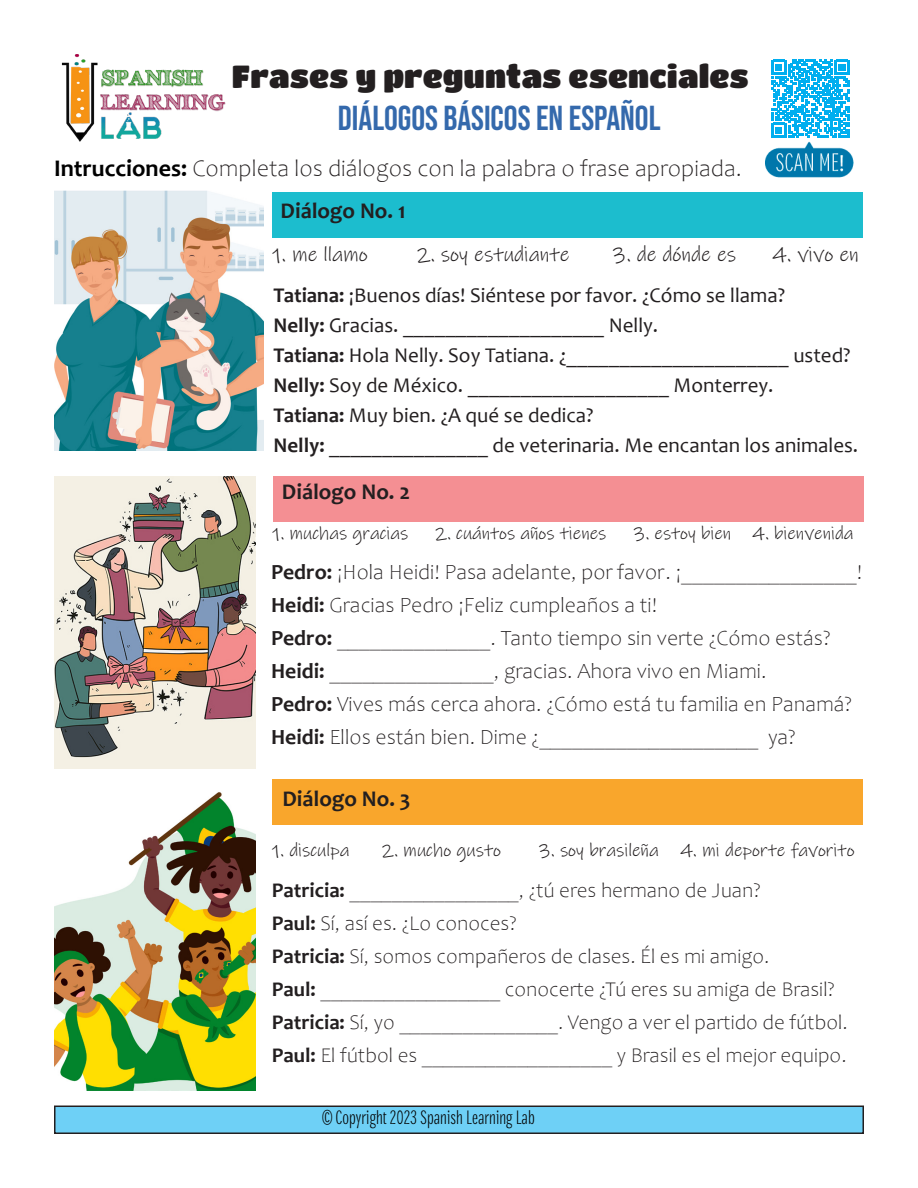
<style>
.page{position:relative;width:918px;height:1188px;background:#fff}
.page>*{position:absolute;margin:0;border:0;box-sizing:border-box;transform-origin:0 0}
.t1{font:34.5px "Bebas Neue";color:#3469ac}
.t2{font:31.5px "Titan One";color:#231f20}
.t3{font:300 24px "Candara";color:#231f20}
.t4{font:700 22.5px "Candara";color:#231f20}
.t5{font:300 21.75px "Candara";color:#231f20}
.t6{font:300 21px "Candara";color:#231f20}
.t7{font:21px "Candara";color:#231f20}
.t8{font:21px "Ink Free";color:#231f20}
.t9{font:18.45px "Ink Free";color:#231f20}
.t10{font:18.3px "Ink Free";color:#231f20}
.t11{font:18px "Densia Sans";color:#000}
.s1{font-weight:700;color:#000}
.s2{font-weight:700}
</style>
<div class="page">
<div style="left:273px;top:192px;width:590px;height:46px;background:#1cbdce"></div>
<div style="left:274px;top:476px;width:590px;height:46px;background:#f48f93"></div>
<div style="left:273px;top:779px;width:590px;height:46px;background:#f9a62c"></div>
<div style="left:55px;top:1106px;width:808px;height:27px;background:#6ed0f6"></div>
<div style="left:54px;top:1106px;width:810px;height:28px;border:2px solid #231f20"></div>
<img style="left:54px;top:792px;width:201px;height:299px">
<img style="left:54px;top:476px;width:201px;height:293px">
<img style="left:54px;top:191px;width:210px;height:260px">
<img style="left:61px;top:54px;width:165px;height:87px">
<img style="left:765px;top:59px;width:89px;height:119px">
<svg style="left:772px;top:60px;width:77px;height:77px"></svg>
<p class="t2" style="left:232px;top:57px;width:518px">Frases y preguntas esenciales</p>
<p class="t1" style="left:338px;top:98px;width:324px">DIÁLOGOS BÁSICOS EN ESPAÑOL</p>
<p class="t3" style="left:54px;top:155px;width:689px"><span class="s1">Intrucciones:</span> Completa los diálogos con la palabra o frase apropiada.</p>
<p class="t4" style="left:281px;top:197px;width:127px">Diálogo No. 1</p>
<p class="t8" style="left:272px;top:241px;width:97px">1. me llamo</p>
<p class="t8" style="left:416px;top:241px;width:155px">2. soy estudiante</p>
<p class="t8" style="left:612px;top:241px;width:126px">3. de dónde es</p>
<p class="t8" style="left:772px;top:241px;width:88px">4. vivo en</p>
<p class="t7" style="left:274px;top:282px;width:513px"><span class="s2">Tatiana:</span> ¡Buenos días! Siéntese por favor. ¿Cómo se llama?</p>
<p class="t7" style="left:274px;top:312px;width:386px"><span class="s2">Nelly:</span> Gracias. ___________________ Nelly.</p>
<p class="t7" style="left:274px;top:342px;width:579px"><span class="s2">Tatiana:</span> Hola Nelly. Soy Tatiana. ¿_____________________ usted?</p>
<p class="t7" style="left:274px;top:372px;width:502px"><span class="s2">Nelly:</span> Soy de México. ___________________ Monterrey.</p>
<p class="t7" style="left:274px;top:402px;width:322px"><span class="s2">Tatiana:</span> Muy bien. ¿A qué se dedica?</p>
<p class="t7" style="left:274px;top:432px;width:586px"><span class="s2">Nelly:</span> _______________ de veterinaria. Me encantan los animales.</p>
<p class="t4" style="left:282px;top:478px;width:130px">Diálogo No. 2</p>
<p class="t10" style="left:272px;top:521px;width:137px">1. muchas gracias</p>
<p class="t10" style="left:435px;top:521px;width:173px">2. cuántos años tienes</p>
<p class="t10" style="left:633px;top:521px;width:222px">3. estoy bien 4. bienvenida</p>
<p class="t5" style="left:271px;top:560px;width:593px"><span class="s2">Pedro:</span> ¡Hola Heidi! Pasa adelante, por favor. ¡________________!</p>
<p class="t5" style="left:271px;top:593px;width:388px"><span class="s2">Heidi:</span> Gracias Pedro ¡Feliz cumpleaños a ti!</p>
<p class="t5" style="left:271px;top:626px;width:561px"><span class="s2">Pedro:</span> ______________. Tanto tiempo sin verte ¿Cómo estás?</p>
<p class="t5" style="left:271px;top:659px;width:497px"><span class="s2">Heidi:</span> _______________, gracias. Ahora vivo en Miami.</p>
<p class="t5" style="left:271px;top:692px;width:583px"><span class="s2">Pedro:</span> Vives más cerca ahora. ¿Cómo está tu familia en Panamá?</p>
<p class="t5" style="left:271px;top:725px;width:526px"><span class="s2">Heidi:</span> Ellos están bien. Dime ¿____________________ ya?</p>
<p class="t4" style="left:282px;top:785px;width:130px">Diálogo No. 3</p>
<p class="t9" style="left:272px;top:838px;width:79px">1. disculpa</p>
<p class="t9" style="left:381px;top:838px;width:121px">2. mucho gusto</p>
<p class="t9" style="left:538px;top:838px;width:318px">3. soy brasileña 4. mi deporte favorito</p>
<p class="t6" style="left:272px;top:879px;width:491px"><span class="s2">Patricia:</span> ________________, ¿tú eres hermano de Juan?</p>
<p class="t6" style="left:272px;top:912px;width:246px"><span class="s2">Paul:</span> Sí, así es. ¿Lo conoces?</p>
<p class="t6" style="left:272px;top:945px;width:499px"><span class="s2">Patricia:</span> Sí, somos compañeros de clases. Él es mi amigo.</p>
<p class="t6" style="left:272px;top:978px;width:565px"><span class="s2">Paul:</span> _________________ conocerte ¿Tú eres su amiga de Brasil?</p>
<p class="t6" style="left:272px;top:1011px;width:577px"><span class="s2">Patricia:</span> Sí, yo _______________. Vengo a ver el partido de fútbol.</p>
<p class="t6" style="left:272px;top:1044px;width:576px"><span class="s2">Paul:</span> El fútbol es __________________ y Brasil es el mejor equipo.</p>
<p class="t11" style="left:322px;top:1107px;width:214px">© Copyright 2023 Spanish Learning Lab</p>
</div>
